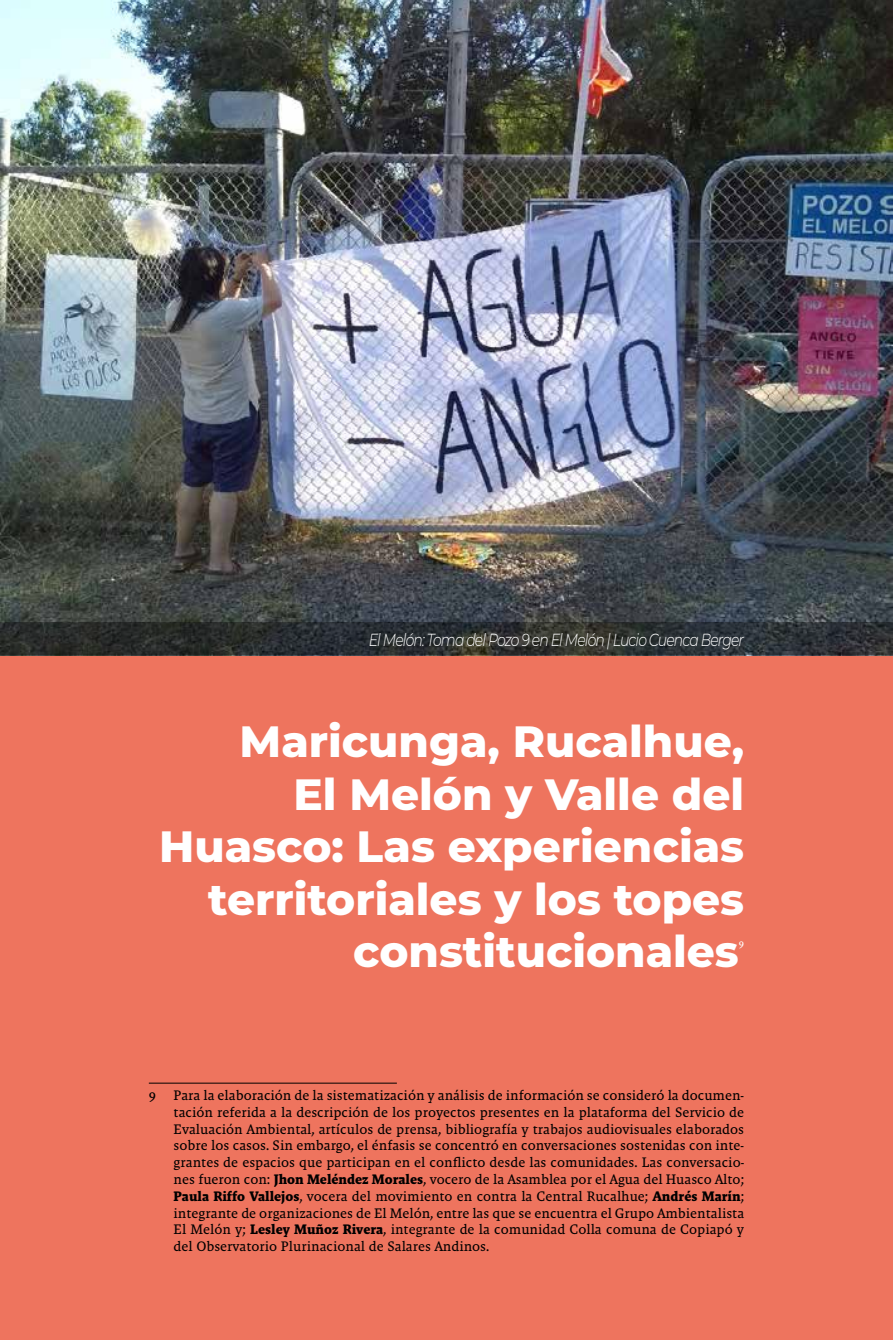
<style>
.page{position:relative;width:893px;height:1340px;background:#fff}
.page>*{position:absolute;margin:0;border:0;box-sizing:border-box;transform-origin:0 0}
.t1{font:800 43.75px/52.5px "Montserrat";color:#fff;text-align:right}
.t2{font:italic 300 17.5px "Montserrat";letter-spacing:-.06em;color:#fff;scale:.8 1}
.t3{font:14px/16.8px "Malaga OT";color:#000;text-align:justify}
.t4{font:10.15px "Malaga OT";color:#fff}
.s1{font-weight:700}
</style>
<div class="page">
<div style="left:0;top:0;width:893px;height:1339px;background:#ee745e"></div>
<hr style="left:149px;top:1082px;width:248px;height:1px;background:#000">
<img style="left:0;top:0;width:893px;height:655px">
<svg style="left:1px;top:622px;width:892px;height:33px;background:#2b2f30"></svg>
<p class="t2" style="left:369px;top:627px;width:471px">El Melón: Toma del Pozo 9 en El Melón | Lucio Cuenca Berger</p>
<h1 class="t1" style="left:159px;top:712px;width:586px">Maricunga, Rucalhue,<br>El Melón y Valle del<br>Huasco: Las experiencias territoriales y los topes constitucionales</h1>
<p class="t4" style="left:739px;top:938px;width:7px">9</p>
<p class="t3" style="left:149px;top:1086px;width:9px">9</p>
<p class="t3" style="left:174px;top:1086px;width:572px">Para la elaboración de la sistematización y análisis de información se consideró la documen&shy;tación referida a la descripción de los proyectos presentes en la plataforma del Servicio de Evaluación Ambiental, artículos de prensa, bibliografía y trabajos audiovisuales elaborados sobre los casos. Sin embargo, el énfasis se concentró en conversaciones sostenidas con inte&shy;grantes de espacios que participan en el conflicto desde las comunidades. Las conversacio&shy;nes fueron con: <span class="s1">Jhon Meléndez Morales</span>, vocero de la Asamblea por el Agua del Huasco Alto; <span class="s1">Paula Riffo Vallejos</span>, vocera del movimiento en contra la Central Rucalhue; <span class="s1">Andrés Marín</span>; integrante de organizaciones de El Melón, entre las que se encuentra el Grupo Ambientalista El Melón y; <span class="s1">Lesley Muñoz Rivera</span>, integrante de la comunidad Colla comuna de Copiapó y del Observatorio Plurinacional de Salares Andinos.</p>
</div>
